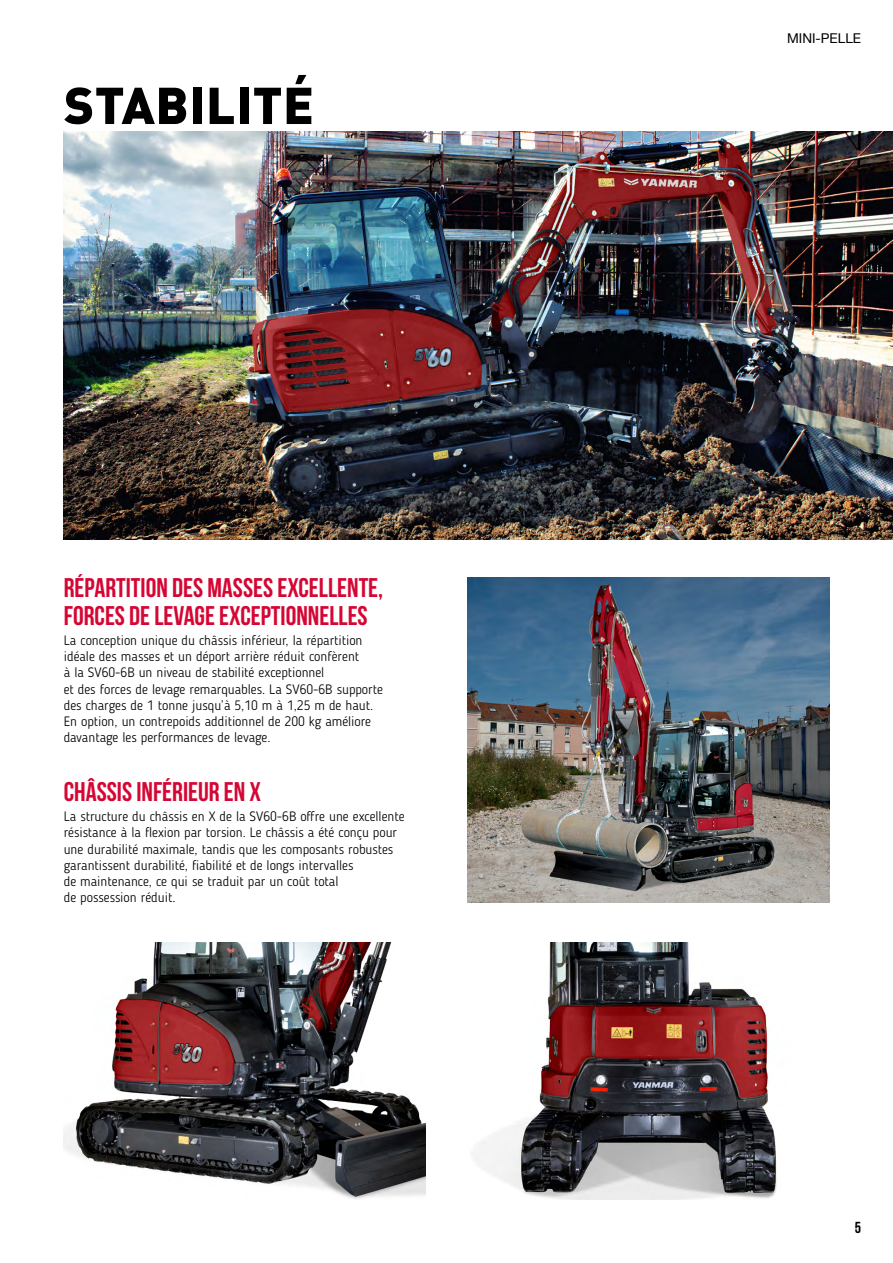
<style>
.page{position:relative;width:893px;height:1263px;background:#fff}
.page>*{position:absolute;margin:0;border:0;box-sizing:border-box;transform-origin:0 0}
.t1{font:900 51px "DINOT";letter-spacing:.01em;color:#000}
.t2{font:700 27px/27.5px "Bebas Neue";color:#d50634}
.t3{font:15.9px "Bebas Neue";color:#000}
.t4{font:300 13.5px/16px "Blogger Sans";color:#000}
.t5{font:13.5px "Helvetica Neue LT Com";color:#000}
</style>
<div class="page">
<img style="left:64px;top:942px;width:361px;height:257px">
<img style="left:472px;top:942px;width:305px;height:257px">
<img style="left:468px;top:577px;width:361px;height:325px">
<img style="left:64px;top:132px;width:829px;height:407px">
<h1 class="t1" style="left:64px;top:71px;width:251px">STABILITÉ</h1>
<h2 class="t2" style="left:64px;top:574px;width:321px">RÉPARTITION DES MASSES EXCELLENTE,<br>FORCES DE LEVAGE EXCEPTIONNELLES</h2>
<p class="t4" style="left:64px;top:632px;width:321px">La conception unique du châssis inférieur, la répartition idéale des masses et un déport arrière réduit confèrent<br>à la SV60-6B un niveau de stabilité exceptionnel<br>et des forces de levage remarquables. La SV60-6B supporte des charges de 1 tonne jusqu’à 5,10 m à 1,25 m de haut.<br>En option, un contrepoids additionnel de 200 kg améliore davantage les performances de levage.</p>
<h2 class="t2" style="left:64px;top:777px;width:199px">CHÂSSIS INFÉRIEUR EN X</h2>
<p class="t4" style="left:64px;top:809px;width:342px">La structure du châssis en X de la SV60-6B offre une excellente résistance à la flexion par torsion. Le châssis a été conçu pour une durabilité maximale, tandis que les composants robustes garantissent durabilité, fiabilité et de longs intervalles<br>de maintenance, ce qui se traduit par un coût total<br>de possession réduit.</p>
<p class="t5" style="left:787px;top:29px;width:76px">MINI-PELLE</p>
<p class="t3" style="left:855px;top:1218px;width:8px">5</p>
</div>
